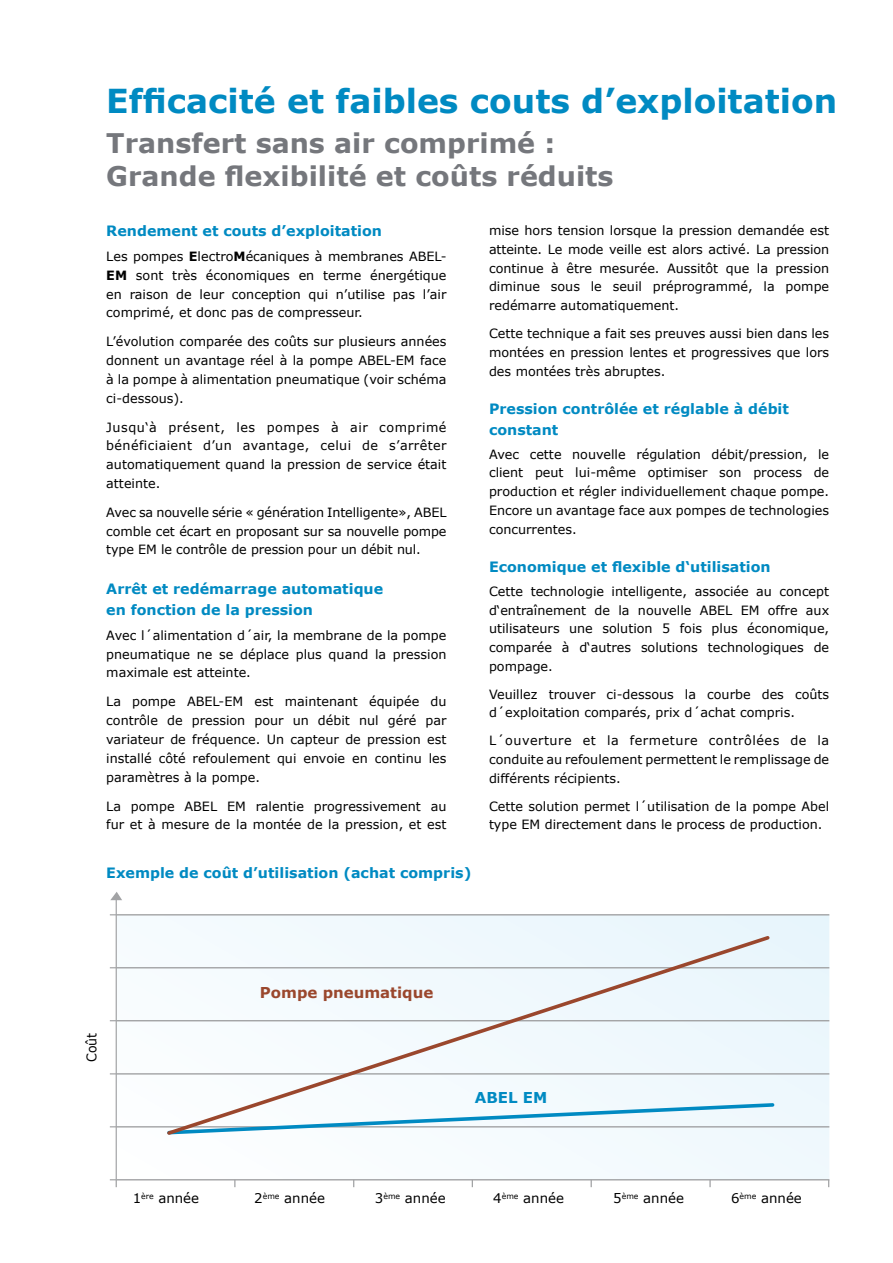
<style>
.page{position:relative;width:893px;height:1263px;background:#fff}
.page>*{position:absolute;margin:0;border:0;box-sizing:border-box;transform-origin:0 0}
.t1{font:700 33px "Verdana";color:#008ac2}
.t2{font:700 27px/32.4px "Verdana";color:#75777c}
.t3{font:700 15px "Verdana";color:#008ac2}
.t4{font:700 15px "Verdana";color:#9a472d}
.t5{font:700 14.25px/21px "Verdana";color:#008ac2}
.t6{font:13.35px "Verdana";color:#000}
.t7{font:13.35px "Verdana";color:#000;scale:.94 1}
.t8{font:12.75px/18.8px "Verdana";color:#000;text-align:justify}
.s1{font-weight:700}
</style>
<div class="page">
<svg style="left:117px;top:915px;width:712px;height:264px"></svg>
<hr style="left:116px;top:1126px;width:713px;height:1px;background:#a2a3a5">
<hr style="left:116px;top:1073px;width:713px;height:1px;background:#a2a3a5">
<hr style="left:116px;top:1020px;width:713px;height:1px;background:#a2a3a5">
<hr style="left:116px;top:967px;width:713px;height:1px;background:#a2a3a5">
<hr style="left:116px;top:914px;width:713px;height:1px;background:#a2a3a5">
<hr style="left:116px;top:897px;width:1px;height:283px;background:#a2a3a5">
<hr style="left:116px;top:1179px;width:713px;height:1px;background:#a2a3a5">
<svg style="left:110px;top:1179px;width:7px;height:8px"></svg>
<svg style="left:709px;top:1180px;width:2px;height:7px"></svg>
<svg style="left:164px;top:933px;width:608px;height:204px"></svg>
<svg style="left:110px;top:892px;width:12px;height:8px"></svg>
<h1 class="t1" style="left:106px;top:79px;width:732px">Efficacité et faibles couts d’exploitation</h1>
<h2 class="t2" style="left:106px;top:128px;width:509px">Transfert sans air comprimé :<br>Grande flexibilité et coûts réduits</h2>
<p class="t5" style="left:106px;top:221px;width:277px">Rendement et couts d’exploitation</p>
<p class="t8" style="left:106px;top:247px;width:342px">Les pompes <span class="s1">E</span>lectro<span class="s1">M</span>écaniques à membranes ABEL-<span class="s1">EM</span> sont très économiques en terme énergétique en raison de leur conception qui n’utilise pas l’air comprimé, et donc pas de compresseur.</p>
<p class="t8" style="left:106px;top:332px;width:342px">L’évolution comparée des coûts sur plusieurs années donnent un avantage réel à la pompe ABEL-EM face à la pompe à alimentation pneumatique (voir schéma ci-dessous).</p>
<p class="t8" style="left:106px;top:418px;width:342px">Jusqu‘à présent, les pompes à air comprimé bénéficiaient d’un avantage, celui de s’arrêter automatiquement quand la pression de service était atteinte.</p>
<p class="t8" style="left:106px;top:503px;width:342px">Avec sa nouvelle série « génération Intelligente», ABEL comble cet écart en proposant sur sa nouvelle pompe type EM le contrôle de pression pour un débit nul.</p>
<p class="t5" style="left:106px;top:579px;width:278px">Arrêt et redémarrage automatique en fonction de la pression</p>
<p class="t8" style="left:106px;top:626px;width:342px">Avec l´alimentation d´air, la membrane de la pompe pneumatique ne se déplace plus quand la pression maximale est atteinte.</p>
<p class="t8" style="left:106px;top:693px;width:342px">La pompe ABEL-EM est maintenant équipée du contrôle de pression pour un débit nul géré par variateur de fréquence. Un capteur de pression est installé côté refoulement qui envoie en continu les paramètres à la pompe.</p>
<p class="t8" style="left:106px;top:797px;width:342px">La pompe ABEL EM ralentie progressivement au fur et à mesure de la montée de la pression, et est</p>
<p class="t8" style="left:489px;top:221px;width:342px">mise hors tension lorsque la pression demandée est atteinte. Le mode veille est alors activé. La pression continue à être mesurée. Aussitôt que la pression diminue sous le seuil préprogrammé, la pompe redémarre automatiquement.</p>
<p class="t8" style="left:489px;top:324px;width:342px">Cette technique a fait ses preuves aussi bien dans les montées en pression lentes et progressives que lors des montées très abruptes.</p>
<p class="t5" style="left:489px;top:398px;width:301px">Pression contrôlée et réglable à débit constant</p>
<p class="t8" style="left:489px;top:445px;width:342px">Avec cette nouvelle régulation débit/pression, le client peut lui-même optimiser son process de production et régler individuellement chaque pompe.<br>Encore un avantage face aux pompes de technologies concurrentes.</p>
<p class="t5" style="left:489px;top:557px;width:283px">Economique et flexible d‘utilisation</p>
<p class="t8" style="left:489px;top:582px;width:342px">Cette technologie intelligente, associée au concept d‘entraînement de la nouvelle ABEL EM offre aux utilisateurs une solution 5 fois plus économique, comparée à d‘autres solutions technologiques de pompage.</p>
<p class="t8" style="left:489px;top:685px;width:342px">Veuillez trouver ci-dessous la courbe des coûts d´exploitation comparés, prix d´achat compris.</p>
<p class="t8" style="left:489px;top:731px;width:342px">L´ouverture et la fermeture contrôlées de la conduite au refoulement permettent le remplissage de différents récipients.</p>
<p class="t8" style="left:489px;top:797px;width:342px">Cette solution permet l´utilisation de la pompe Abel type EM directement dans le process de production.</p>
<p class="t3" style="left:86px;top:862px;width:385px">Exemple de coût d’utilisation (achat compris)</p>
<p class="t5" style="left:106px;top:863px;width:367px">Exemple de coût d’utilisation (achat compris)</p>
<p class="t7" style="left:83px;top:1062px;width:32px;rotate:-90deg">Coût</p>
<p class="t4" style="left:260px;top:983px;width:175px">Pompe pneumatique</p>
<p class="t3" style="left:475px;top:1087px;width:74px">ABEL EM</p>
<p class="t6" style="left:133px;top:1190px;width:68px">1<sup>ère</sup> année</p>
<p class="t6" style="left:254px;top:1190px;width:72px">2<sup>ème</sup> année</p>
<p class="t6" style="left:375px;top:1190px;width:72px">3<sup>ème</sup> année</p>
<p class="t6" style="left:493px;top:1190px;width:72px">4<sup>ème</sup> année</p>
<p class="t6" style="left:613px;top:1190px;width:72px">5<sup>ème</sup> année</p>
<p class="t6" style="left:731px;top:1190px;width:72px">6<sup>ème</sup> année</p>
</div>
